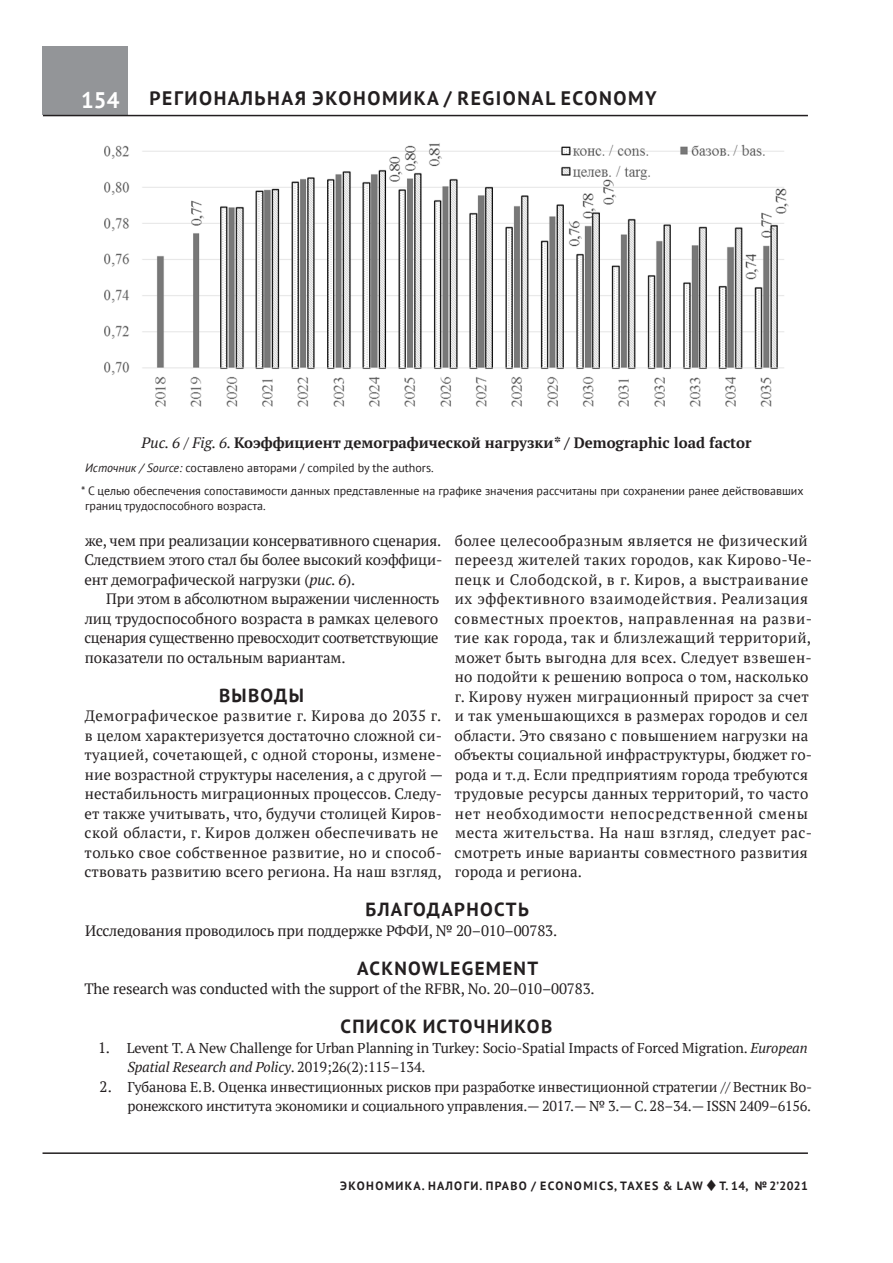
<style>
.page{position:relative;width:893px;height:1263px;background:#fff}
.page>*{position:absolute;margin:0;border:0;box-sizing:border-box;transform-origin:0 0}
.t1{font:700 22.5px "PT Sans";color:#fff}
.t2{font:700 19.5px "PT Sans";letter-spacing:.08em;color:#231f20}
.t3{font:700 18.9px "PT Sans";letter-spacing:.07em;color:#231f20}
.t4{font:15px/19.5px "PT Serif";letter-spacing:.02em;color:#231f20;text-align:justify}
.t5{font:15px "PT Serif";letter-spacing:-.01em;color:#231f20}
.t6{font:700 15px "PT Serif";color:#231f20}
.t7{font:14.25px/19.5px "PT Serif";letter-spacing:-.015em;color:#231f20}
.t8{font:12px/23.5px "PT Sans";color:#231f20}
.t9{font:700 12px "PT Sans";letter-spacing:.11em;color:#231f20}
.s1{font-weight:400;font-style:italic}
.s2{font-style:italic}
.s3{font-size:15px}
</style>
<div class="page">
<div style="left:43px;top:47px;width:85px;height:68px;background:#939598"></div>
<hr style="left:43px;top:115px;width:765px;height:1px;background:#231f20">
<hr style="left:43px;top:1152px;width:765px;height:2px;background:#231f20">
<img style="left:104px;top:143px;width:685px;height:264px">
<h1 class="t1" style="left:81px;top:85px;width:40px">154</h1>
<h2 class="t2" style="left:150px;top:86px;width:359px">РЕГИОНАЛЬНАЯ ЭКОНОМИКА / REGIONAL</h2>
<h2 class="t2" style="left:561px;top:86px;width:27px">ECONOM</h2>
<h2 class="t2" style="left:645px;top:86px;width:13px">Y</h2>
<p class="t6" style="left:142px;top:433px;width:611px"><span class="s1">Рис. 6 / Fig. 6.</span> Коэффициент демографической нагрузки* / Demographic load factor</p>
<p class="t8" style="left:81px;top:455px;width:724px;text-indent:4px"><span class="s2">Источник / Source:</span> составлено авторами / compiled by the authors.<br><span class="s2">*</span> С целью обеспечения сопоставимости данных представленные на графике значения рассчитаны при сохранении ранее действовавших</p>
<p class="t8" style="left:85px;top:494px;width:182px">границ трудоспособного возраста.</p>
<p class="t4" style="left:454px;top:530px;width:359px;text-align:left">более целесообразным является не физический переезд жителей таких городов, как Кирово-Че&shy;пецк и Слободской, в г. Киров, а выстраивание их эффективного взаимодействия. Реализация совместных проектов, направленная на разви&shy;тие как города, так и близлежащий территорий, может быть выгодна для всех. Следует взвешен&shy;но подойти к решению вопроса о том, насколько г. Кирову нужен миграционный прирост за счет и так уменьшающихся в размерах городов и сел области. Это связано с повышением нагрузки на объекты социальной инфраструктуры, бюджет го&shy;рода и т.д. Если предприятиям города требуются трудовые ресурсы данных территорий, то часто нет необходимости непосредственной смены места жительства. На наш взгляд, следует рас&shy;смотреть иные варианты совместного развития города и региона.</p>
<p class="t3" style="left:366px;top:897px;width:165px">БЛАГОДАРНОСТЬ</p>
<p class="t5" style="left:85px;top:921px;width:474px">Исследования проводилось при поддержке РФФИ, № 20–010–00783.</p>
<p class="t3" style="left:357px;top:955px;width:52px">ACKNOWL</p>
<p class="t3" style="left:451px;top:955px;width:76px">EGEMENT</p>
<p class="t5" style="left:84px;top:979px;width:512px">The research was conducted with the support of the RFBR, No. 20–010–00783.</p>
<p class="t3" style="left:341px;top:1014px;width:213px">СПИСОК ИСТОЧНИКОВ</p>
<p class="t7" style="left:127px;top:1038px;width:682px;text-indent:-29px"><span class="s3">1.</span> Levent T. A New Challenge for Urban Planning in Turkey: Socio-Spatial Impacts of Forced Migration. <span class="s2">European<br>Spatial Research and Policy</span>. 2019;26(2):115–134.</p>
<p class="t7" style="left:99px;top:1077px;width:714px;text-align:right"><span class="s3">2.</span> Губанова Е.В. Оценка инвестиционных рисков при разработке инвестиционной стратегии // Вестник Во&shy;ронежского института экономики и социального управления.— 2017.— № 3.— С. 28–34.— ISSN 2409–6156.</p>
<p class="t4" style="left:85px;top:530px;width:359px">же, чем при реализации консервативного сценария.<br>Следствием этого стал бы более высокий коэффици&shy;ент демографической нагрузки (<span class="s2">рис. 6</span>).</p>
<p class="t4" style="left:85px;top:589px;width:356px;text-indent:22px">При этом в абсолютном выражении численность лиц трудоспособного возраста в рамках целевого сценария существенно превосходит соответствующие показатели по остальным вариантам.</p>
<p class="t3" style="left:219px;top:682px;width:86px">ВЫВОДЫ</p>
<p class="t4" style="left:85px;top:706px;width:360px;text-align:left">Демографическое развитие г. Кирова до 2035 г. в целом характеризуется достаточно сложной си&shy;туацией, сочетающей, с одной стороны, измене&shy;ние возрастной структуры населения, а с другой — нестабильность миграционных процессов. Следу&shy;ет также учитывать, что, будучи столицей Киров&shy;ской области, г. Киров должен обеспечивать не только свое собственное развитие, но и способ&shy;ствовать развитию всего региона. На наш взгляд,</p>
<p class="t9" style="left:340px;top:1178px;width:469px">ЭКОНОМИКА. НАЛОГИ. ПРАВО / ECONOMICS, TAXES &amp; LAW ◆ Т. 14, №2’2021</p>
</div>
